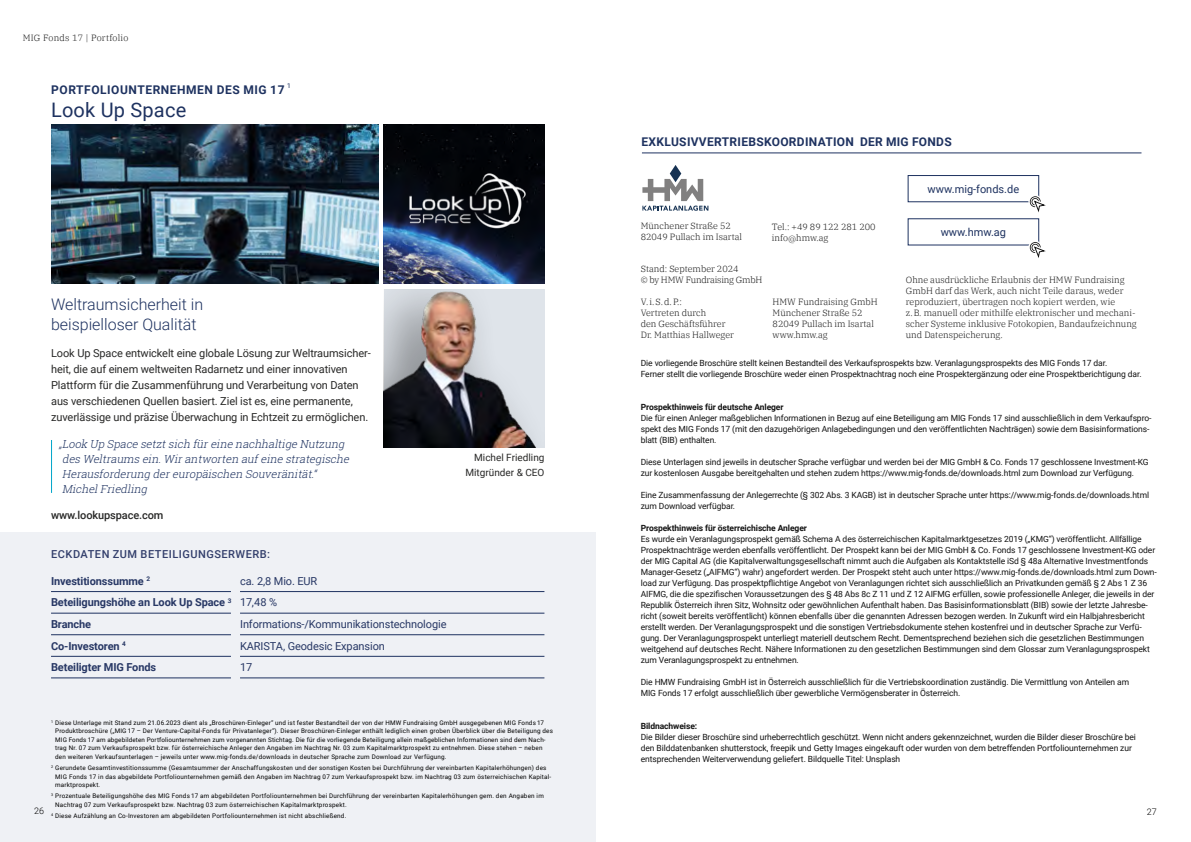
<style>
.page{position:relative;width:1191px;height:842px;background:#fff}
.page>*{position:absolute;margin:0;border:0;box-sizing:border-box;transform-origin:0 0}
.t1{font:20px "Roboto";letter-spacing:.01em;color:#1e3260}
.t2{font:300 16px/20px "Roboto";color:#1e3260}
.t3{font:700 12px "Roboto";letter-spacing:.025em;color:#1e3260}
.t4{font:700 12px "Roboto";letter-spacing:.045em;color:#1e3260}
.t5{font:300 12px "Roboto";color:#1e3260}
.t6{font:11px/16px "Roboto";letter-spacing:-.01em;color:#282827}
.t7{font:italic 300 11px/15px "Roboto Slab";color:#1e3260}
.t8{font:700 11px/21.7px "Roboto";letter-spacing:-.01em;color:#283865}
.t9{font:11px "Roboto";letter-spacing:-.01em;color:#283865}
.t10{font:500 11px "Roboto";letter-spacing:.045em;color:#323e6b}
.t11{font:11px "Roboto";color:#1e3260}
.t12{font:500 11px "Roboto";letter-spacing:-.01em;color:#282827}
.t13{font:10px/15px "Roboto";color:#282827;text-align:right}
.t14{font:300 9px/11px "IBM Plex Serif";color:#131313}
.t15{font:300 9px/11px "IBM Plex Serif";letter-spacing:-.02em;color:#131313}
.t16{font:300 9px "IBM Plex Serif";letter-spacing:.03em;color:#131313}
.t17{font:300 9px "Roboto";color:#000}
.t18{font:8.5px/11px "Roboto";letter-spacing:-.01em;color:#131313}
.t19{font:700 8.5px "Roboto";letter-spacing:-.01em;color:#131313}
.t20{font:6.3px/8.5px "Roboto";letter-spacing:.03em;color:#000}
.s1{font-weight:400}
</style>
<div class="page">
<img style="left:384px;top:290px;width:160px;height:158px">
<img style="left:51px;top:125px;width:327px;height:158px">
<img style="left:384px;top:125px;width:160px;height:158px">
<img style="left:408px;top:170px;width:119px;height:60px">
<hr style="left:51px;top:440px;width:1px;height:53px;background:#00a5ca">
<div style="left:0;top:533px;width:595px;height:309px;background:#eff1f5"></div>
<hr style="left:51px;top:678px;width:180px;height:1px;background:#1e3260">
<hr style="left:51px;top:656px;width:180px;height:1px;background:#1e3260">
<hr style="left:240px;top:678px;width:304px;height:1px;background:#1e3260">
<hr style="left:240px;top:656px;width:304px;height:1px;background:#1e3260">
<hr style="left:51px;top:591px;width:180px;height:1px;background:#1e3260">
<hr style="left:240px;top:591px;width:304px;height:1px;background:#1e3260">
<hr style="left:51px;top:613px;width:180px;height:1px;background:#1e3260">
<hr style="left:240px;top:613px;width:304px;height:1px;background:#1e3260">
<hr style="left:51px;top:634px;width:180px;height:1px;background:#1e3260">
<hr style="left:240px;top:634px;width:304px;height:1px;background:#1e3260">
<div style="left:907px;top:175px;width:132px;height:27px;border:1px solid #1e3260"></div>
<svg style="left:1029px;top:196px;width:17px;height:17px"></svg>
<svg style="left:1029px;top:242px;width:17px;height:16px"></svg>
<hr style="left:642px;top:152px;width:499px;height:1px;background:#1e3260">
<svg style="left:642px;top:165px;width:66px;height:46px"></svg>
<p class="t16" style="left:23px;top:31px;width:107px">MIG Fonds 17 | Portfolio</p>
<h3 class="t4" style="left:51px;top:81px;width:235px">PORTFOLIOUNTERNEHMEN DES MIG 17</h3>
<h3 class="t5" style="left:287px;top:75px;width:6px">1</h3>
<h1 class="t1" style="left:51px;top:96px;width:137px">Look Up Space</h1>
<h2 class="t2" style="left:51px;top:293px;width:154px">Weltraumsicherheit in beispielloser Qualität</h2>
<p class="t6" style="left:51px;top:345px;width:321px">Look Up Space entwickelt eine globale Lösung zur Weltraumsicher&shy;heit, die auf einem weltweiten Radarnetz und einer innovativen Plattform für die Zusammenführung und Verarbeitung von Daten aus verschiedenen Quellen basiert. Ziel ist es, eine permanente, zuverlässige und präzise Überwachung in Echtzeit zu ermöglichen.</p>
<p class="t7" style="left:59px;top:436px;width:294px">„Look Up Space setztsich füreine nachhaltige Nutzung des Weltraums ein.Wirantworten aufeine strategische Herausforderung dereuropäischen Souveränität.“ MichelFriedling</p>
<p class="t12" style="left:51px;top:507px;width:114px">www.lookupspace.com</p>
<p class="t10" style="left:51px;top:546px;width:220px">ECKDATEN ZUM BETEILIGUNGSERWERB:</p>
<p class="t8" style="left:51px;top:570px;width:101px">Investitionssumme <sup>2</sup></p>
<p class="t8" style="left:51px;top:570px;width:268px;text-indent:189px"><span class="s1">ca. 2,8 Mio. EUR<br></span>Beteiligungshöhe an Look Up Space <sup>3</sup> <span class="s1">17,48 %<br></span>Branche</p>
<p class="t9" style="left:240px;top:616px;width:208px">Informations-/Kommunikationstechnologie</p>
<p class="t8" style="left:51px;top:635px;width:76px">Co-Investoren <sup>4</sup></p>
<p class="t9" style="left:240px;top:638px;width:146px">KARISTA, Geodesic Expansion</p>
<p class="t8" style="left:51px;top:656px;width:107px">Beteiligter MIG Fonds</p>
<p class="t9" style="left:240px;top:660px;width:14px">17</p>
<p class="t13" style="left:465px;top:450px;width:81px">Michel Friedling<br>Mitgründer &amp; CEO</p>
<p class="t20" style="left:55px;top:718px;width:499px;text-indent:-4px"><sup>1</sup> Diese Unterlage mit Stand zum 21.06.2023 dient als „Broschüren-Einleger“ und ist fester Bestandteil der von der HMW Fundraising GmbH ausgegebenen MIG Fonds 17<br>Produktbroschüre („MIG 17 – Der Venture-Capital-Fonds für Privatanleger“). Dieser Broschüren-Einleger enthält lediglich einen groben Überblick über die Beteiligung des MIG Fonds 17 am abgebildeten Portfoliounternehmen zum vorgenannten Stichtag. Die für die vorliegende Beteiligung allein maßgeblichen Informationen sind dem Nach&shy;trag Nr. 07 zum Verkaufsprospekt bzw. für österreichische Anleger den Angaben im Nachtrag Nr. 03 zum Kapitalmarktprospekt zu entnehmen. Diese stehen – neben den weiteren Verkaufsunterlagen – jeweils unter www.mig-fonds.de/downloads in deutscher Sprache zum Download zur Verfügung.</p>
<p class="t20" style="left:55px;top:763px;width:497px;text-indent:-4px"><sup>2</sup> Gerundete Gesamtinvestitionssumme (Gesamtsummer der Anschaffungskosten und der sonstigen Kosten bei Durchführung der vereinbarten Kapitalerhöhungen) des<br>MIG Fonds 17 in das abgebildete Portfoliounternehmen gemäß den Angaben im Nachtrag 07 zum Verkaufsprospekt bzw. im Nachtrag 03 zum österreichischen Kapital&shy;marktprospekt.</p>
<p class="t20" style="left:55px;top:792px;width:490px;text-indent:-4px"><sup>3</sup> Prozentuale Beteiligungshöhe des MIG Fonds 17 am abgebildeten Portfoliounternehmen bei Durchführung der vereinbarten Kapitalerhöhungen gem. den Angaben im<br>Nachtrag 07 zum Verkaufsprospekt bzw. Nachtrag 03 zum österreichischen Kapitalmarktprospekt.</p>
<p class="t20" style="left:51px;top:812px;width:297px"><sup>4</sup> Diese Aufzählung an Co-Investoren am abgebildeten Portfoliounternehmen ist nicht abschließend.</p>
<p class="t17" style="left:34px;top:805px;width:11px">26</p>
<h3 class="t3" style="left:641px;top:133px;width:312px">EXKLUSIVVERTRIEBSKOORDINATION DER MIG FONDS</h3>
<p class="t14" style="left:641px;top:220px;width:103px">Münchener Straße 52<br>82049 Pullach im Isartal</p>
<p class="t14" style="left:772px;top:220px;width:105px">Tel.: +49 89 122 281 200 info@hmw.ag</p>
<p class="t11" style="left:927px;top:181px;width:93px">www.mig-fonds.de</p>
<p class="t11" style="left:940px;top:224px;width:67px">www.hmw.ag</p>
<p class="t15" style="left:641px;top:263px;width:123px">Stand: September 2024<br>© by HMW Fundraising GmbH</p>
<p class="t14" style="left:641px;top:296px;width:95px">V.i.S.d.P.:<br>Vertreten durch<br>den Geschäftsführer<br>Dr. Matthias Hallweger</p>
<p class="t14" style="left:772px;top:296px;width:106px">HMW Fundraising GmbH<br>Münchener Straße 52<br>82049 Pullach im Isartal www.hmw.ag</p>
<p class="t14" style="left:906px;top:274px;width:232px">Ohne ausdrückliche Erlaubnis der HMW Fundraising GmbH darf das Werk, auch nicht Teile daraus, weder reproduziert, übertragen noch kopiert werden, wie<br>z.B. manuell oder mithilfe elektronischer und mechani&shy;scher Systeme inklusive Fotokopien, Bandaufzeichnung und Datenspeicherung.</p>
<p class="t18" style="left:641px;top:357px;width:502px">Die vorliegende Broschüre stellt keinen Bestandteil des Verkaufsprospekts bzw. Veranlagungsprospekts des MIG Fonds 17 dar.<br>Ferner stellt die vorliegende Broschüre weder einen Prospektnachtrag noch eine Prospektergänzung oder eine Prospektberichtigung dar.</p>
<p class="t19" style="left:641px;top:401px;width:144px">Prospekthinweis für deutsche Anleger</p>
<p class="t18" style="left:641px;top:412px;width:512px">Die für einen Anleger maßgeblichen Informationen in Bezug auf eine Beteiligung am MIG Fonds 17 sind ausschließlich in dem Verkaufspro&shy;spekt des MIG Fonds 17 (mit den dazugehörigen Anlagebedingungen und den veröffentlichten Nachträgen) sowie dem Basisinformations&shy;blatt (BIB) enthalten.</p>
<p class="t18" style="left:641px;top:456px;width:509px">Diese Unterlagen sind jeweils in deutscher Sprache verfügbar und werden bei der MIG GmbH &amp; Co. Fonds 17 geschlossene Investment-KG zur kostenlosen Ausgabe bereitgehalten und stehen zudem https://www.mig-fonds.de/downloads.html zum Download zur Verfügung.</p>
<p class="t18" style="left:641px;top:489px;width:510px">Eine Zusammenfassung der Anlegerrechte (§ 302 Abs. 3 KAGB) ist in deutscher Sprache unter https://www.mig-fonds.de/downloads.html zum Download verfügbar.</p>
<p class="t19" style="left:641px;top:522px;width:168px">Prospekthinweis für österreichische Anleger</p>
<p class="t18" style="left:641px;top:533px;width:517px">Es wurde ein Veranlagungsprospekt gemäß Schema A des österreichischen Kapitalmarktgesetzes 2019 („KMG“) veröffentlicht. Allfällige Prospektnachträge werden ebenfalls veröffentlicht. Der Prospekt kann bei der MIG GmbH &amp; Co. Fonds 17 geschlossene Investment-KG oder der MIG Capital AG (die Kapitalverwaltungsgesellschaft nimmt auch die Aufgaben als Kontaktstelle iSd § 48a Alternative Investmentfonds Manager-Gesetz („AIFMG“) wahr) angefordert werden. Der Prospekt steht auch unter https://www.mig-fonds.de/downloads.html zum Down&shy;load zur Verfügung. Das prospektpflichtige Angebot von Veranlagungen richtet sich ausschließlich an Privatkunden gemäß § 2 Abs 1 Z 36<br>AIFMG, die die spezifischen Voraussetzungen des § 48 Abs 8c Z 11 und Z 12 AIFMG erfüllen, sowie professionelle Anleger, die jeweils in der Republik Österreich ihren Sitz, Wohnsitz oder gewöhnlichen Aufenthalt haben. Das Basisinformationsblatt (BIB) sowie der letzte Jahresbe&shy;richt (soweit bereits veröffentlicht) können ebenfalls über die genannten Adressen bezogen werden. In Zukunft wird ein Halbjahresbericht erstellt werden. Der Veranlagungsprospekt und die sonstigen Vertriebsdokumente stehen kostenfrei und in deutscher Sprache zur Verfü&shy;gung. Der Veranlagungsprospekt unterliegt materiell deutschem Recht. Dementsprechend beziehen sich die gesetzlichen Bestimmungen weitgehend auf deutsches Recht. Nähere Informationen zu den gesetzlichen Bestimmungen sind dem Glossar zum Veranlagungsprospekt zum Veranlagungsprospekt zu entnehmen.</p>
<p class="t18" style="left:641px;top:676px;width:490px">Die HMW Fundraising GmbH ist in Österreich ausschließlich für die Vertriebskoordination zuständig. Die Vermittlung von Anteilen am<br>MIG Fonds 17 erfolgt ausschließlich über gewerbliche Vermögensberater in Österreich.</p>
<p class="t19" style="left:641px;top:720px;width:58px">Bildnachweise:</p>
<p class="t18" style="left:641px;top:731px;width:497px">Die Bilder dieser Broschüre sind urheberrechtlich geschützt. Wenn nicht anders gekennzeichnet, wurden die Bilder dieser Broschüre bei den Bilddatenbanken shutterstock, freepik und Getty Images eingekauft oder wurden von dem betreffenden Portfoliounternehmen zur entsprechenden Weiterverwendung geliefert. Bildquelle Titel: Unsplash</p>
<p class="t17" style="left:1147px;top:806px;width:11px">27</p>
</div>
